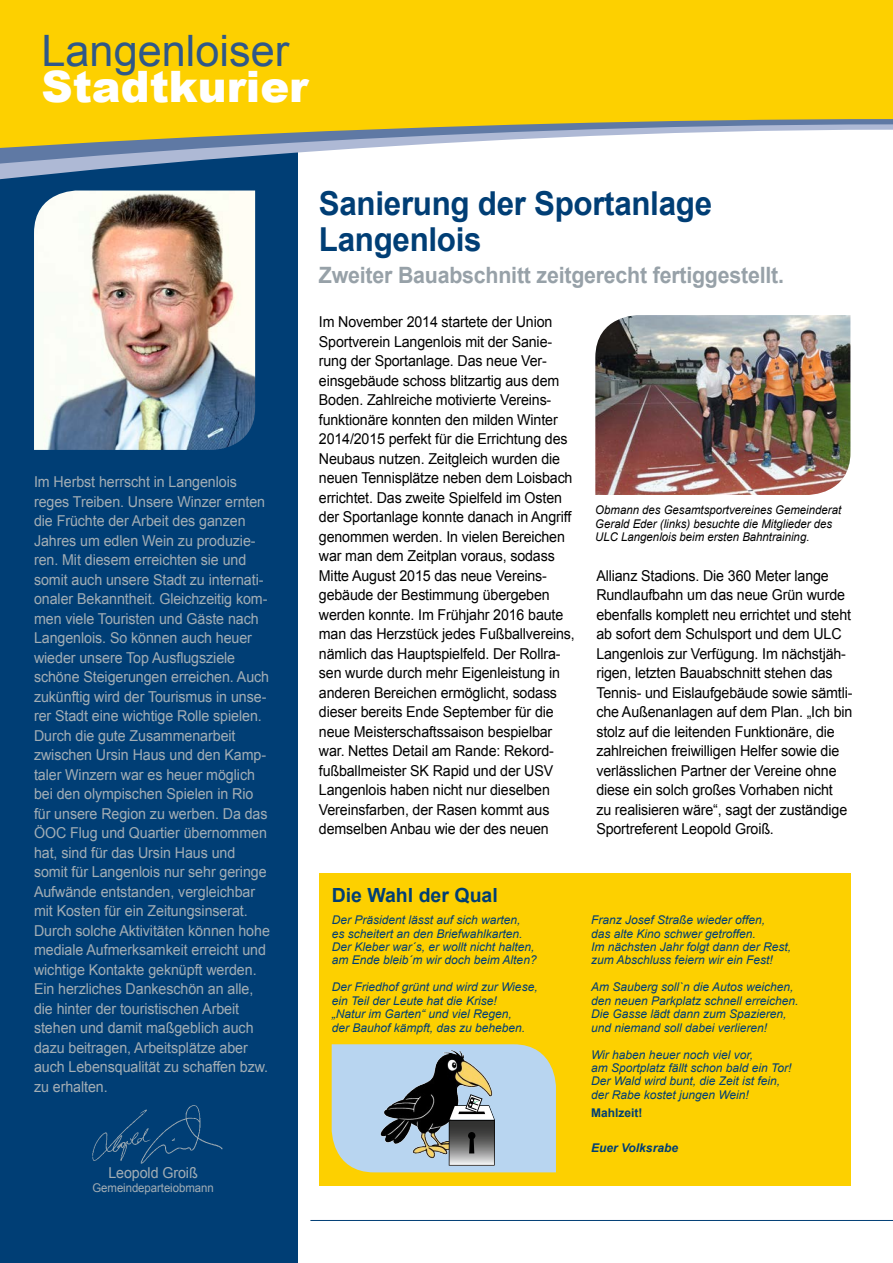
<style>
.page{position:relative;width:893px;height:1263px;background:#fff}
.page>*{position:absolute;margin:0;border:0;box-sizing:border-box;transform-origin:0 0}
.t1{font:43.35px "Arial";color:#2f5889}
.t2{font:900 43.35px "Arial";color:#fff}
.t3{font:700 33px/36px "Arial";letter-spacing:-.01em;color:#003e75;scale:.95 1}
.t4{font:700 22.5px "Arial";letter-spacing:-.01em;color:#97a1a8;scale:.95 1}
.t5{font:700 19.5px "Arial";color:#003e75}
.t6{font:15px/19.5px "Arial";letter-spacing:-.01em;color:#000;scale:.95 1}
.t7{font:15px/19.5px "Arial";letter-spacing:-.005em;color:#a3aeb5;scale:.95 1}
.t8{font:italic 12px/13.5px "Arial";color:#003e75}
.t9{font:italic 12px/13.5px "Arial";color:#000;scale:.95 1}
.t10{font:12px "Arial";letter-spacing:-.005em;color:#a3aeb5;scale:.95 1}
.t11{font:italic 700 12px "Arial";color:#003e75}
.t12{font:700 12px "Arial";color:#003e75}
</style>
<div class="page">
<div style="left:0;top:0;width:298px;height:1263px;background:#003e75"></div>
<svg style="left:0;top:165px;width:144px;height:15px"></svg>
<svg style="left:0;top:149px;width:347px;height:16px"></svg>
<svg style="left:0;top:0;width:893px;height:149px;background:#f2cd1c"></svg>
<img style="left:34px;top:190px;width:221px;height:260px">
<hr style="left:310px;top:1220px;width:583px;height:1px;background:#003e75">
<div style="left:319px;top:873px;width:531px;height:312px;background:#fdd000"></div>
<img style="left:92px;top:1105px;width:131px;height:59px">
<img style="left:595px;top:315px;width:255px;height:180px">
<svg style="left:332px;top:1044px;width:224px;height:128px;background:#9fb1bc"></svg>
<h1 class="t1" style="left:41px;top:22px;width:249px">Langenloiser</h1>
<h1 class="t2" style="left:41px;top:55px;width:269px">Stadtkurier</h1>
<p class="t7" style="left:34px;top:472px;width:250px">Im Herbst herrscht in Langenlois reges Treiben. Unsere Winzer ernten die Früchte der Arbeit des ganzen Jahres um edlen Wein zu produzie&shy;ren. Mit diesem erreichten sie und somit auch unsere Stadt zu internati&shy;onaler Bekanntheit. Gleichzeitig kom&shy;men viele Touristen und Gäste nach Langenlois. So können auch heuer wieder unsere Top Ausflugsziele schöne Steigerungen erreichen. Auch zukünftig wird der Tourismus in unse&shy;rer Stadt eine wichtige Rolle spielen.<br>Durch die gute Zusammenarbeit zwischen Ursin Haus und den Kamp&shy;taler Winzern war es heuer möglich bei den olympischen Spielen in Rio für unsere Region zu werben. Da das ÖOC Flug und Quartier übernommen hat, sind für das Ursin Haus und somit für Langenlois nur sehr geringe Aufwände entstanden, vergleichbar mit Kosten für ein Zeitungsinserat.<br>Durch solche Aktivitäten können hohe mediale Aufmerksamkeit erreicht und wichtige Kontakte geknüpft werden.<br>Ein herzliches Dankeschön an alle, die hinter der touristischen Arbeit stehen und damit maßgeblich auch dazu beitragen, Arbeitsplätze aber auch Lebensqualität zu schaffen bzw. zu erhalten.</p>
<p class="t7" style="left:108px;top:1163px;width:96px">Leopold Groiß</p>
<p class="t10" style="left:92px;top:1180px;width:129px">Gemeindeparteiobmann</p>
<h2 class="t3" style="left:319px;top:186px;width:415px">Sanierung der Sportanlage<br>Langenlois</h2>
<h3 class="t4" style="left:319px;top:260px;width:491px">Zweiter Bauabschnitt zeitgerecht fertiggestellt.</h3>
<p class="t6" style="left:319px;top:312px;width:271px">Im November 2014 startete der Union Sportverein Langenlois mit der Sanie&shy;rung der Sportanlage. Das neue Ver&shy;einsgebäude schoss blitzartig aus dem Boden. Zahlreiche motivierte Vereins&shy;funktionäre konnten den milden Winter 2014/2015 perfekt für die Errichtung des Neubaus nutzen. Zeitgleich wurden die neuen Tennisplätze neben dem Loisbach errichtet. Das zweite Spielfeld im Osten der Sportanlage konnte danach in Angriff genommen werden. In vielen Bereichen war man dem Zeitplan voraus, sodass Mitte August 2015 das neue Vereins&shy;gebäude der Bestimmung übergeben werden konnte. Im Frühjahr 2016 baute man das Herzstück jedes Fußballvereins, nämlich das Hauptspielfeld. Der Rollra&shy;sen wurde durch mehr Eigenleistung in anderen Bereichen ermöglicht, sodass dieser bereits Ende September für die neue Meisterschaftssaison bespielbar war. Nettes Detail am Rande: Rekord&shy;fußballmeister SK Rapid und der USV Langenlois haben nicht nur dieselben Vereinsfarben, der Rasen kommt aus demselben Anbau wie der des neuen</p>
<p class="t9" style="left:595px;top:504px;width:260px">Obmann des Gesamtsportvereines Gemeinderat<br>Gerald Eder (links) besuchte die Mitglieder des<br>ULC Langenlois beim ersten Bahntraining.</p>
<p class="t6" style="left:596px;top:566px;width:271px">Allianz Stadions. Die 360 Meter lange Rundlaufbahn um das neue Grün wurde ebenfalls komplett neu errichtet und steht ab sofort dem Schulsport und dem ULC Langenlois zur Verfügung. Im nächstjäh&shy;rigen, letzten Bauabschnitt stehen das Tennis- und Eislaufgebäude sowie sämtli&shy;che Außenanlagen auf dem Plan. „Ich bin stolz auf die leitenden Funktionäre, die zahlreichen freiwilligen Helfer sowie die verlässlichen Partner der Vereine ohne diese ein solch großes Vorhaben nicht<br>zu realisieren wäre“, sagt der zuständige Sportreferent Leopold Groiß.</p>
<h3 class="t5" style="left:332px;top:882px;width:168px">Die Wahl der Qual</h3>
<p class="t8" style="left:332px;top:913px;width:206px">Der Präsident lässt auf sich warten,<br>es scheitert an den Briefwahlkarten.<br>Der Kleber war´s, er wollt nicht halten, am Ende bleib´m wir doch beim Alten?</p>
<p class="t8" style="left:332px;top:980px;width:207px">Der Friedhof grünt und wird zur Wiese, ein Teil der Leute hat die Krise!<br>„Natur im Garten“ und viel Regen,<br>der Bauhof kämpft, das zu beheben.</p>
<p class="t8" style="left:591px;top:913px;width:202px">Franz Josef Straße wieder offen,<br>das alte Kino schwer getroffen.<br>Im nächsten Jahr folgt dann der Rest, zum Abschluss feiern wir ein Fest!</p>
<p class="t8" style="left:591px;top:980px;width:209px">Am Sauberg soll`n die Autos weichen, den neuen Parkplatz schnell erreichen.<br>Die Gasse lädt dann zum Spazieren, und niemand soll dabei verlieren!</p>
<p class="t8" style="left:591px;top:1048px;width:202px">Wir haben heuer noch viel vor,<br>am Sportplatz fällt schon bald ein Tor!<br>Der Wald wird bunt, die Zeit ist fein, der Rabe kostet jungen Wein!</p>
<p class="t12" style="left:591px;top:1104px;width:53px">Mahlzeit!</p>
<p class="t11" style="left:591px;top:1140px;width:88px">Euer Volksrabe</p>
</div>
